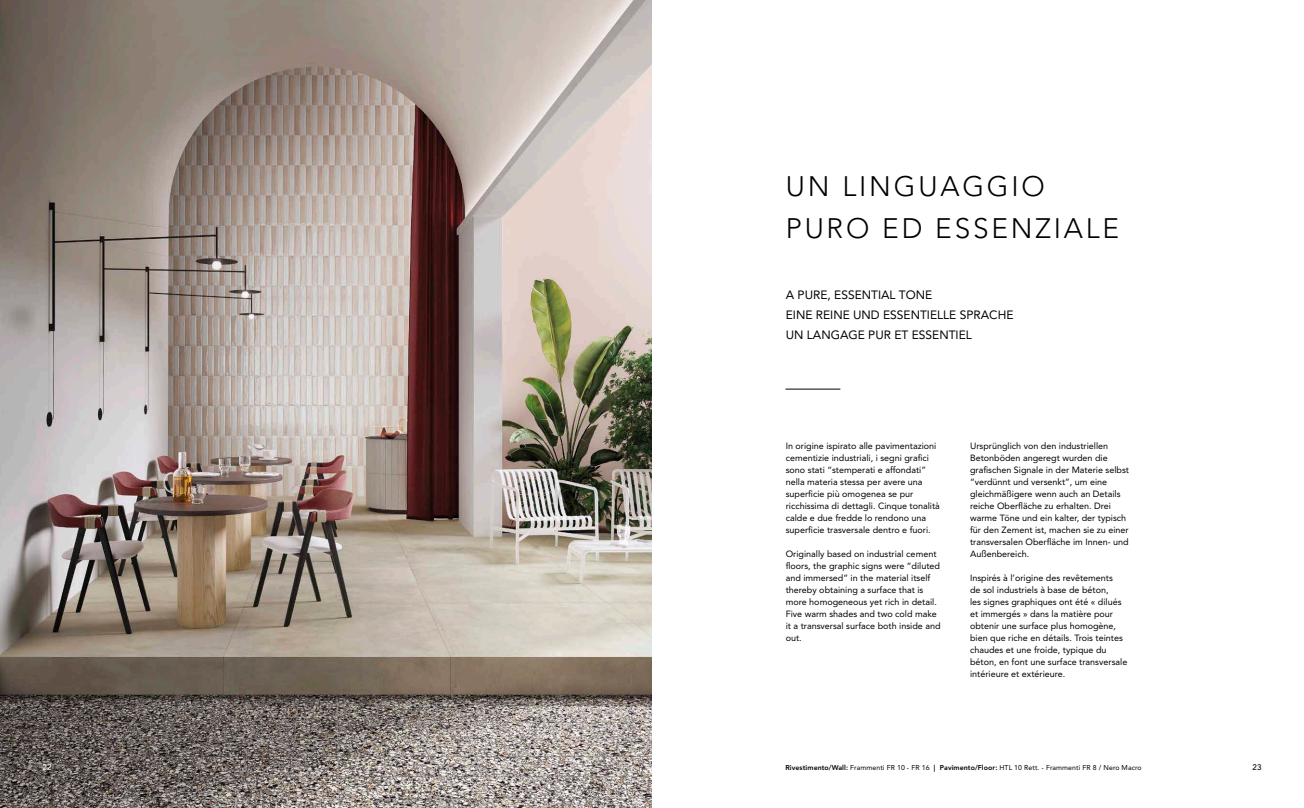
<style>
.page{position:relative;width:1304px;height:808px;background:#fff}
.page>*{position:absolute;margin:0;border:0;box-sizing:border-box;transform-origin:0 0}
.t1{font:300 28px/42px "Avenir LT Std";letter-spacing:.1em;color:#000}
.t2{font:12px/20px "Avenir LT Std";color:#000}
.t3{font:9px/12px "Avenir LT Std";color:#000}
.t4{font:500 8px "Avenir LT Std";color:#fff}
.t5{font:500 8px "Avenir LT Std";color:#000}
.t6{font:7px "Avenir LT Std";letter-spacing:.01em;color:#000}
.s1{font-weight:800}
</style>
<div class="page">
<img style="left:0;top:0;width:652px;height:808px">
<hr style="left:785px;top:389px;width:55px;height:1px;background:#000">
<h1 class="t1" style="left:786px;top:166px;width:335px">UN LINGUAGGIO<br>PURO ED ESSENZIALE</h1>
<h2 class="t2" style="left:786px;top:285px;width:229px">A PURE, ESSENTIAL TONE<br>EINE REINE UND ESSENTIELLE SPRACHE<br>UN LANGAGE PUR ET ESSENTIEL</h2>
<p class="t3" style="left:786px;top:440px;width:156px">In origine ispirato alle pavimentazioni cementizie industriali, i segni grafici sono stati “stemperati e affondati” nella materia stessa per avere una superficie più omogenea se pur ricchissima di dettagli. Cinque tonalità calde e due fredde lo rendono una superficie trasversale dentro e fuori.</p>
<p class="t3" style="left:786px;top:548px;width:156px">Originally based on industrial cement floors, the graphic signs were “diluted and immersed” in the material itself thereby obtaining a surface that is more homogeneous yet rich in detail.<br>Five warm shades and two cold make it a transversal surface both inside and out.</p>
<p class="t3" style="left:970px;top:440px;width:161px">Ursprünglich von den industriellen Betonböden angeregt wurden die grafischen Signale in der Materie selbst “verdünnt und versenkt”, um eine gleichmäßigere wenn auch an Details reiche Oberfläche zu erhalten. Drei warme Töne und ein kalter, der typisch für den Zement ist, machen sie zu einer transversalen Oberfläche im Innen- und Außenbereich.</p>
<p class="t3" style="left:970px;top:572px;width:159px">Inspirés à l’origine des revêtements<br>de sol industriels à base de béton,<br>les signes graphiques ont été « dilués et immergés » dans la matière pour obtenir une surface plus homogène, bien que riche en détails. Trois teintes chaudes et une froide, typique du béton, en font une surface transversale intérieure et extérieure.</p>
<p class="t4" style="left:43px;top:762px;width:10px">22</p>
<p class="t5" style="left:1252px;top:762px;width:10px">23</p>
<p class="t6" style="left:785px;top:763px;width:358px"><span class="s1">Rivestimento/Wall:</span> Frammenti FR 10 - FR 16 <span class="s1">| Pavimento/Floor:</span> HTL 10 Rett. - Frammenti FR 8 / Nero Macro</p>
</div>
